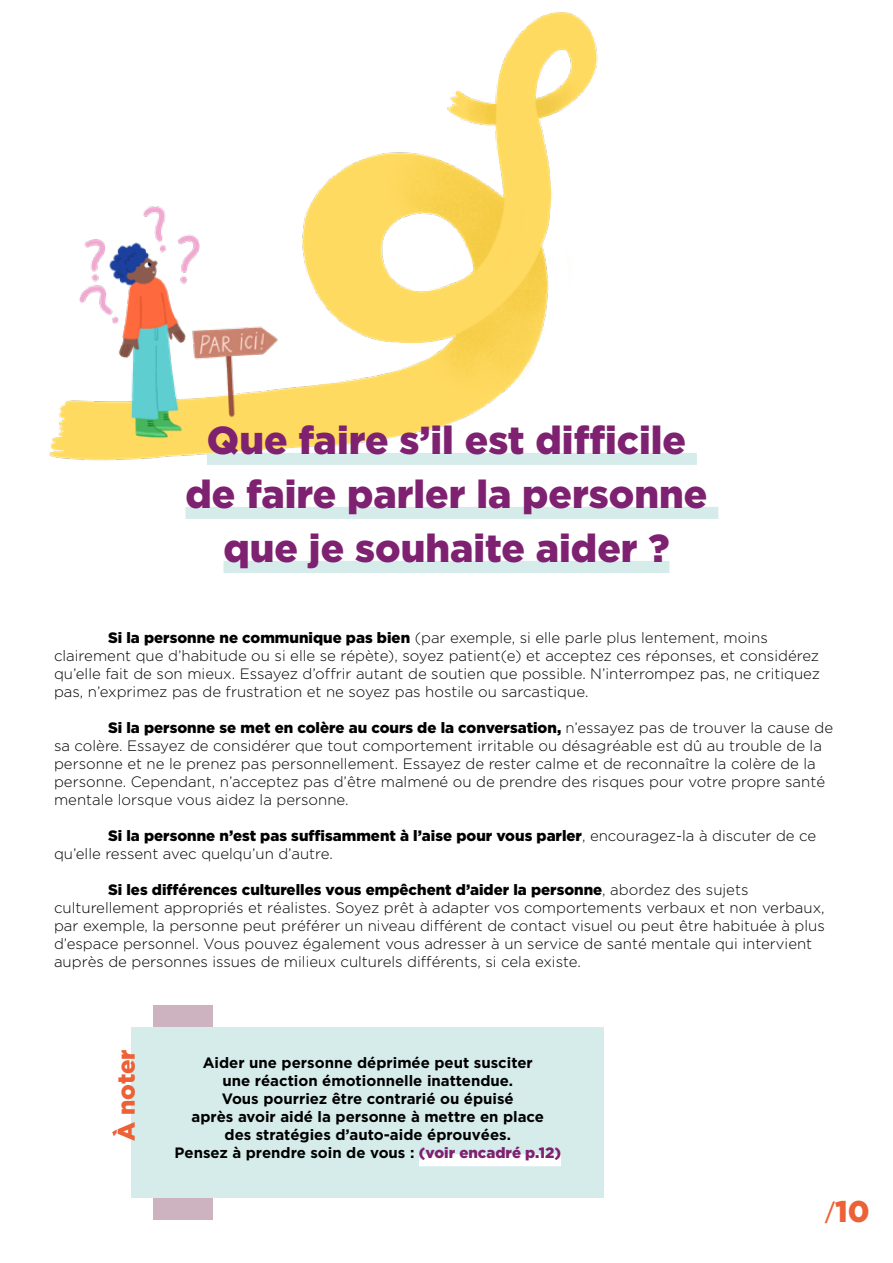
<style>
.page{position:relative;width:893px;height:1263px;background:#fff}
.page>*{position:absolute;margin:0;border:0;box-sizing:border-box;transform-origin:0 0}
.t1{font:900 39px/54px "Gotham";color:#7e2171;text-align:center}
.t2{font:900 30px "Gotham";color:#ec6136}
.t3{font:900 24px "Gotham";letter-spacing:-.005em;color:#ec6136}
.t4{font:300 15px/18px "Gotham";color:#000}
.t5{font:700 15px/18px "Gotham";color:#000;text-align:center}
.s1{font-weight:900}
.s2{font-weight:900;color:#7e2171}
.s3{font-family:"Myriad Pro";font-weight:400}
</style>
<div class="page">
<div style="left:153px;top:1005px;width:60px;height:214px;background:#ccb3bf"></div>
<img style="left:49px;top:12px;width:549px;height:449px">
<div style="left:207px;top:453px;width:490px;height:12px;background:#d5eceb"></div>
<div style="left:185px;top:507px;width:533px;height:12px;background:#d5eceb"></div>
<div style="left:223px;top:561px;width:446px;height:12px;background:#d5eceb"></div>
<div style="left:132px;top:1027px;width:472px;height:170px;background:#d5eceb"></div>
<div style="left:419px;top:1154px;width:142px;height:12px;background:#fff"></div>
<h1 class="t1" style="left:185px;top:412px;width:524px">Que faire s’il est difficile de faire parler la personne que je souhaite aider ?</h1>
<p class="t4" style="left:54px;top:628px;width:768px;text-indent:54px"><span class="s1">Si la personne ne communique pas bien</span> (par exemple, si elle parle plus lentement, moins clairement que d’habitude ou si elle se répète), soyez patient(e) et acceptez ces réponses, et considérez qu’elle fait de son mieux. Essayez d’offrir autant de soutien que possible. N’interrompez pas, ne critiquez pas, n’exprimez pas de frustration et ne soyez pas hostile ou sarcastique.</p>
<p class="t4" style="left:54px;top:718px;width:781px;text-indent:54px"><span class="s1">Si la personne se met en colère au cours de la conversation,</span> n’essayez pas de trouver la cause de sa colère. Essayez de considérer que tout comportement irritable ou désagréable est dû au trouble de la personne et ne le prenez pas personnellement. Essayez de rester calme et de reconnaître la colère de la personne. Cependant, n’acceptez pas d’être malmené ou de prendre des risques pour votre propre santé mentale lorsque vous aidez la personne.</p>
<p class="t4" style="left:54px;top:826px;width:764px;text-indent:54px"><span class="s1">Si la personne n’est pas suffisamment à l’aise pour vous parler</span>, encouragez-la à discuter de ce qu’elle ressent avec quelqu’un d’autre.</p>
<p class="t4" style="left:54px;top:880px;width:772px;text-indent:54px"><span class="s1">Si les différences culturelles vous empêchent d’aider la personne</span>, abordez des sujets culturellement appropriés et réalistes. Soyez prêt à adapter vos comportements verbaux et non verbaux, par exemple, la personne peut préférer un niveau différent de contact visuel ou peut être habituée à plus d’espace personnel. Vous pouvez également vous adresser à un service de santé mentale qui intervient auprès de personnes issues de milieux culturels différents, si cela existe.</p>
<h3 class="t3" style="left:113px;top:1141px;width:93px;rotate:-90deg">À noter</h3>
<p class="t5" style="left:175px;top:1053px;width:388px">Aider une personne déprimée peut susciter<br>une réaction émotionnelle inattendue.<br>Vous pourriez être contrarié ou épuisé<br>après avoir aidé la personne à mettre en place<br>des stratégies d’auto-aide éprouvées.<br>Pensez à prendre soin de vous : <span class="s2">(voir encadré p.12)</span></p>
<h2 class="t2" style="left:825px;top:1194px;width:46px"><span class="s3">/</span>10</h2>
</div>
